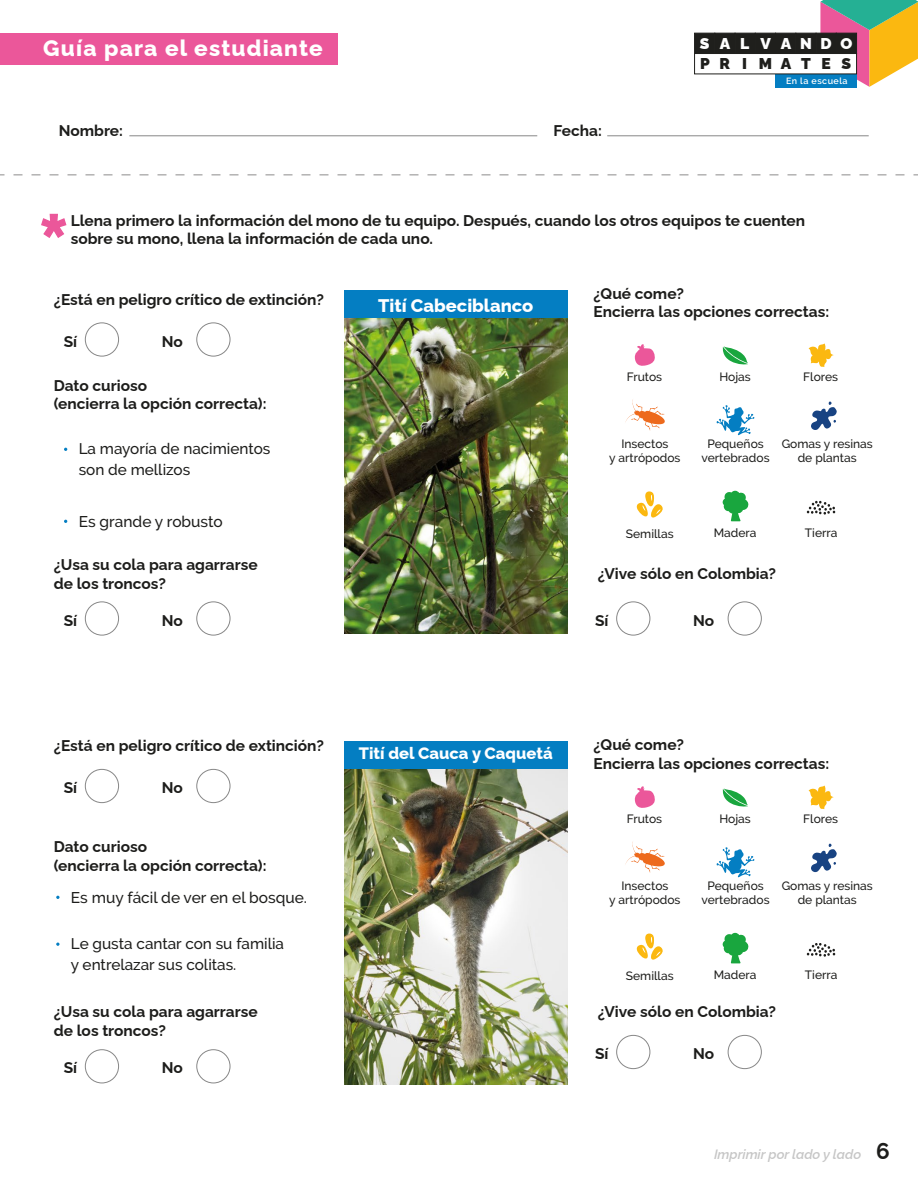
<style>
.page{position:relative;width:918px;height:1188px;background:#fff}
.page>*{position:absolute;margin:0;border:0;box-sizing:border-box;transform-origin:0 0}
.t1{font:800 22.5px "Raleway";letter-spacing:.05em;color:#fff}
.t2{font:700 22.5px "Raleway";color:#1d1d1b}
.t3{font:800 18.3px "Raleway";color:#fff}
.t4{font:800 16.5px "Raleway";color:#fff}
.t5{font:900 15.6px "Raleway";letter-spacing:.625em;color:#fff}
.t6{font:900 15.6px "Raleway";letter-spacing:.675em;color:#1f1f1c}
.t7{font:700 15.45px/18.6px "Raleway";color:#1d1d1b}
.t8{font:500 15.45px "Raleway";color:#1d1d1b}
.t9{font:500 15.3px/20.7px "Raleway";color:#1d1d1b}
.t10{font:italic 600 13.5px "Raleway";letter-spacing:-.005em;color:#c6c6c6}
.t11{font:500 12px/14.4px "Raleway";color:#1d1d1b;text-align:center}
.t12{font:600 9px "Raleway";letter-spacing:.05em;color:#fff}
</style>
<div class="page">
<div style="left:344px;top:291px;width:223px;height:28px;background:#047ec2"></div>
<img style="left:344px;top:319px;width:223px;height:315px">
<hr style="left:129px;top:135px;width:408px;height:1px;background:#878787">
<hr style="left:607px;top:135px;width:262px;height:1px;background:#878787">
<svg style="left:14px;top:174px;width:904px;height:2px"></svg>
<div style="left:85px;top:601px;width:34px;height:34px;border:1px solid #878787;border-radius:50%"></div>
<div style="left:196px;top:601px;width:34px;height:34px;border:1px solid #878787;border-radius:50%"></div>
<div style="left:616px;top:601px;width:34px;height:34px;border:1px solid #878787;border-radius:50%"></div>
<div style="left:728px;top:601px;width:34px;height:34px;border:1px solid #878787;border-radius:50%"></div>
<div style="left:616px;top:1035px;width:34px;height:34px;border:1px solid #878787;border-radius:50%"></div>
<div style="left:728px;top:1035px;width:34px;height:34px;border:1px solid #878787;border-radius:50%"></div>
<div style="left:85px;top:322px;width:34px;height:34px;border:1px solid #878787;border-radius:50%"></div>
<div style="left:196px;top:322px;width:34px;height:34px;border:1px solid #878787;border-radius:50%"></div>
<div style="left:85px;top:1049px;width:34px;height:34px;border:1px solid #878787;border-radius:50%"></div>
<div style="left:196px;top:1049px;width:34px;height:34px;border:1px solid #878787;border-radius:50%"></div>
<div style="left:344px;top:741px;width:223px;height:28px;background:#047ec2"></div>
<img style="left:344px;top:769px;width:223px;height:315px">
<svg style="left:41px;top:213px;width:26px;height:25px"></svg>
<svg style="left:809px;top:344px;width:25px;height:23px"></svg>
<svg style="left:625px;top:399px;width:40px;height:32px"></svg>
<svg style="left:717px;top:405px;width:37px;height:30px"></svg>
<svg style="left:634px;top:344px;width:21px;height:22px"></svg>
<svg style="left:722px;top:346px;width:26px;height:19px"></svg>
<svg style="left:722px;top:491px;width:27px;height:30px"></svg>
<svg style="left:811px;top:401px;width:26px;height:29px"></svg>
<svg style="left:636px;top:491px;width:27px;height:27px"></svg>
<svg style="left:806px;top:501px;width:30px;height:14px"></svg>
<svg style="left:809px;top:786px;width:25px;height:23px"></svg>
<svg style="left:625px;top:841px;width:40px;height:32px"></svg>
<svg style="left:717px;top:847px;width:37px;height:30px"></svg>
<svg style="left:634px;top:786px;width:21px;height:22px"></svg>
<svg style="left:722px;top:789px;width:26px;height:18px"></svg>
<svg style="left:722px;top:933px;width:27px;height:30px"></svg>
<svg style="left:811px;top:844px;width:26px;height:29px"></svg>
<svg style="left:636px;top:933px;width:27px;height:27px"></svg>
<svg style="left:806px;top:943px;width:30px;height:14px"></svg>
<div style="left:85px;top:769px;width:34px;height:34px;border:1px solid #878787;border-radius:50%"></div>
<div style="left:196px;top:769px;width:34px;height:34px;border:1px solid #878787;border-radius:50%"></div>
<svg style="left:56px;top:896px;width:4px;height:3px"></svg>
<div style="left:0;top:33px;width:338px;height:32px;background:#eb579a"></div>
<svg style="left:820px;top:0;width:98px;height:87px;background:#c4a96a"></svg>
<div style="left:776px;top:74px;width:81px;height:14px;background:#047ec2"></div>
<div style="left:694px;top:33px;width:21px;height:21px;background:#1f1f1c;border:1px solid #1f1f1c"></div>
<div style="left:714px;top:33px;width:21px;height:21px;background:#1f1f1c;border:1px solid #1f1f1c"></div>
<div style="left:735px;top:33px;width:21px;height:21px;background:#1f1f1c;border:1px solid #1f1f1c"></div>
<div style="left:755px;top:33px;width:21px;height:21px;background:#1f1f1c;border:1px solid #1f1f1c"></div>
<div style="left:775px;top:33px;width:21px;height:21px;background:#1f1f1c;border:1px solid #1f1f1c"></div>
<div style="left:795px;top:33px;width:21px;height:21px;background:#1f1f1c;border:1px solid #1f1f1c"></div>
<div style="left:816px;top:33px;width:21px;height:21px;background:#1f1f1c"></div>
<div style="left:836px;top:33px;width:21px;height:21px;background:#1f1f1c"></div>
<div style="left:694px;top:53px;width:163px;height:21px;background:#fff;border:1px solid #1f1f1c"></div>
<h1 class="t1" style="left:43px;top:30px;width:281px">Guía para el estudiante</h1>
<p class="t7" style="left:59px;top:119px;width:66px">Nombre:</p>
<p class="t7" style="left:554px;top:119px;width:50px">Fecha:</p>
<p class="t5" style="left:700px;top:31px;width:154px">SALVANDO</p>
<p class="t6" style="left:700px;top:51px;width:153px">PRIMATES</p>
<p class="t12" style="left:786px;top:76px;width:63px">En la escuela</p>
<p class="t7" style="left:71px;top:209px;width:736px">Llena primero la información del mono de tu equipo. Después, cuando los otros equipos te cuenten sobre su mono, llena la información de cada uno.</p>
<p class="t7" style="left:54px;top:288px;width:272px">¿Está en peligro crítico de extinción?</p>
<p class="t7" style="left:64px;top:330px;width:15px">Sí</p>
<p class="t7" style="left:162px;top:330px;width:23px">No</p>
<p class="t7" style="left:54px;top:374px;width:214px">Dato curioso<br>(encierra la opción correcta):</p>
<p class="t9" style="left:79px;top:438px;width:193px">La mayoría de nacimientos son de mellizos</p>
<p class="t8" style="left:79px;top:513px;width:146px">Es grande y robusto</p>
<p class="t7" style="left:54px;top:554px;width:205px">¿Usa su cola para agarrarse de los troncos?</p>
<p class="t3" style="left:378px;top:291px;width:157px">Tití Cabeciblanco</p>
<p class="t7" style="left:593px;top:282px;width:237px">¿Qué come?<br>Encierra las opciones correctas:</p>
<p class="t11" style="left:627px;top:369px;width:37px">Frutos</p>
<p class="t11" style="left:719px;top:369px;width:33px">Hojas</p>
<p class="t11" style="left:803px;top:369px;width:36px">Flores</p>
<p class="t11" style="left:609px;top:437px;width:73px">Insectos<br>y artrópodos</p>
<p class="t11" style="left:702px;top:437px;width:70px">Pequeños vertebrados</p>
<p class="t11" style="left:782px;top:437px;width:93px">Gomas y resinas de plantas</p>
<p class="t11" style="left:626px;top:526px;width:49px">Semillas</p>
<p class="t11" style="left:714px;top:525px;width:44px">Madera</p>
<p class="t11" style="left:805px;top:525px;width:34px">Tierra</p>
<p class="t7" style="left:598px;top:562px;width:180px">¿Vive sólo en Colombia?</p>
<p class="t7" style="left:64px;top:609px;width:15px">Sí</p>
<p class="t7" style="left:162px;top:609px;width:23px">No</p>
<p class="t7" style="left:595px;top:609px;width:15px">Sí</p>
<p class="t7" style="left:693px;top:609px;width:23px">No</p>
<p class="t7" style="left:54px;top:735px;width:272px">¿Está en peligro crítico de extinción?</p>
<p class="t7" style="left:64px;top:777px;width:15px">Sí</p>
<p class="t7" style="left:162px;top:777px;width:23px">No</p>
<p class="t7" style="left:54px;top:836px;width:214px">Dato curioso<br>(encierra la opción correcta):</p>
<p class="t8" style="left:71px;top:889px;width:238px">Es muy fácil de ver en el bosque.</p>
<p class="t9" style="left:71px;top:933px;width:215px">Le gusta cantar con su familia y entrelazar sus colitas.</p>
<p class="t7" style="left:54px;top:1001px;width:205px">¿Usa su cola para agarrarse de los troncos?</p>
<p class="t7" style="left:64px;top:1057px;width:15px">Sí</p>
<p class="t7" style="left:162px;top:1057px;width:23px">No</p>
<p class="t4" style="left:359px;top:740px;width:195px">Tití del Cauca y Caquetá</p>
<p class="t7" style="left:593px;top:734px;width:237px">¿Qué come?<br>Encierra las opciones correctas:</p>
<p class="t11" style="left:627px;top:811px;width:37px">Frutos</p>
<p class="t11" style="left:719px;top:811px;width:33px">Hojas</p>
<p class="t11" style="left:803px;top:811px;width:36px">Flores</p>
<p class="t11" style="left:609px;top:879px;width:73px">Insectos<br>y artrópodos</p>
<p class="t11" style="left:702px;top:879px;width:70px">Pequeños vertebrados</p>
<p class="t11" style="left:782px;top:879px;width:93px">Gomas y resinas de plantas</p>
<p class="t11" style="left:626px;top:968px;width:49px">Semillas</p>
<p class="t11" style="left:714px;top:968px;width:44px">Madera</p>
<p class="t11" style="left:805px;top:968px;width:34px">Tierra</p>
<p class="t7" style="left:598px;top:1001px;width:180px">¿Vive sólo en Colombia?</p>
<p class="t7" style="left:595px;top:1043px;width:15px">Sí</p>
<p class="t7" style="left:693px;top:1043px;width:23px">No</p>
<p class="t10" style="left:714px;top:1143px;width:149px">Imprimir por lado y lado</p>
<h1 class="t2" style="left:876px;top:1133px;width:15px">6</h1>
</div>
